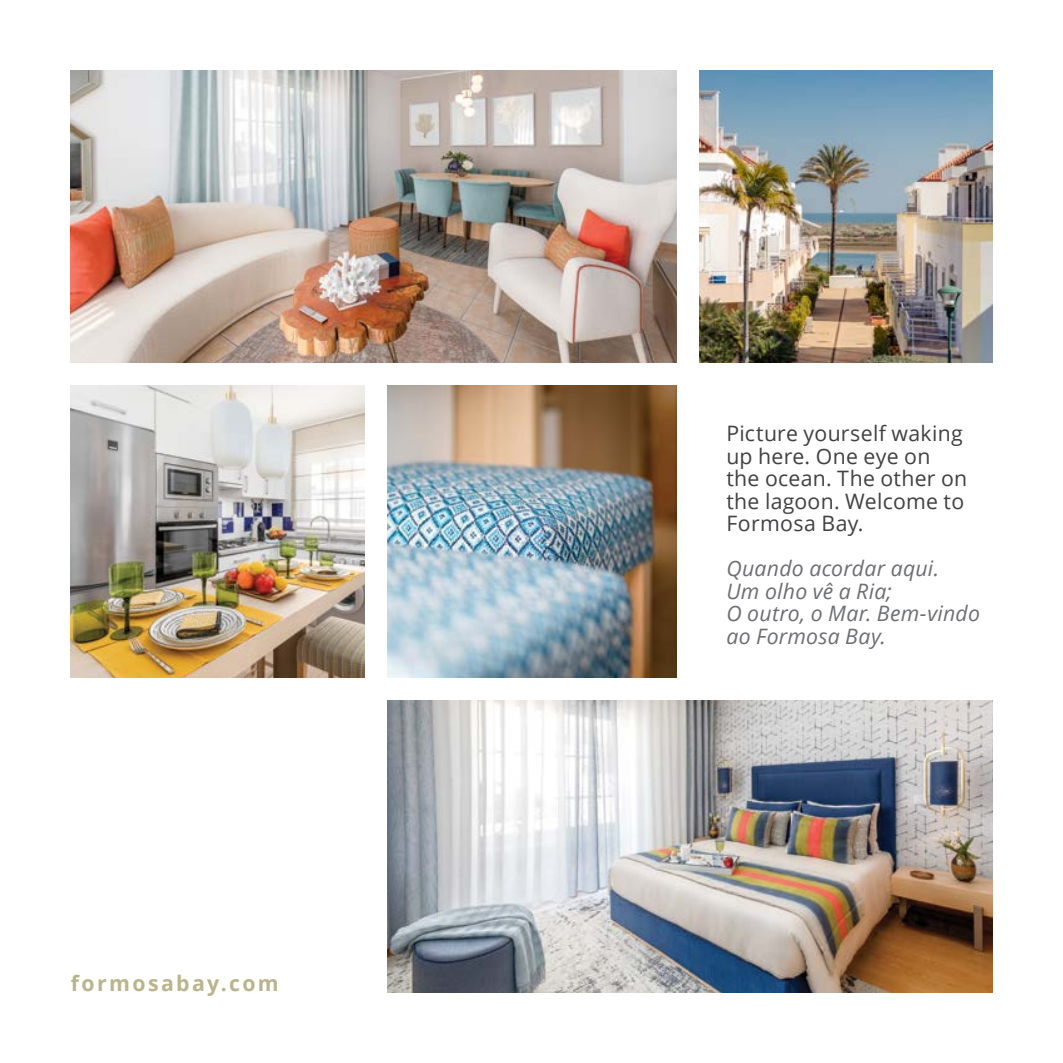
<style>
.page{position:relative;width:1063px;height:1063px;background:#fff}
.page>*{position:absolute;margin:0;border:0;box-sizing:border-box;transform-origin:0 0}
.t1{font:21.25px/22.5px "Open Sans";letter-spacing:.015em;color:#414042}
.t2{font:italic 21.25px/22.5px "Open Sans";letter-spacing:.01em;color:#6d6e71}
.t3{font:700 21.25px "Open Sans";letter-spacing:.11em;color:#b9b48c}
</style>
<div class="page">
<img style="left:71px;top:71px;width:605px;height:292px">
<img style="left:71px;top:386px;width:293px;height:291px">
<img style="left:387px;top:700px;width:605px;height:292px">
<img style="left:387px;top:386px;width:289px;height:291px">
<img style="left:699px;top:71px;width:294px;height:292px">
<p class="t3" style="left:71px;top:969px;width:209px">formosabay.com</p>
<p class="t1" style="left:726px;top:422px;width:242px">Picture yourself waking up here. One eye on the ocean. The other on the lagoon. Welcome to<br>Formosa Bay.</p>
<p class="t2" style="left:726px;top:557px;width:255px">Quando acordar aqui.<br>Um olho vê a Ria;<br>O outro, o Mar. Bem-vindo ao Formosa Bay.</p>
</div>
